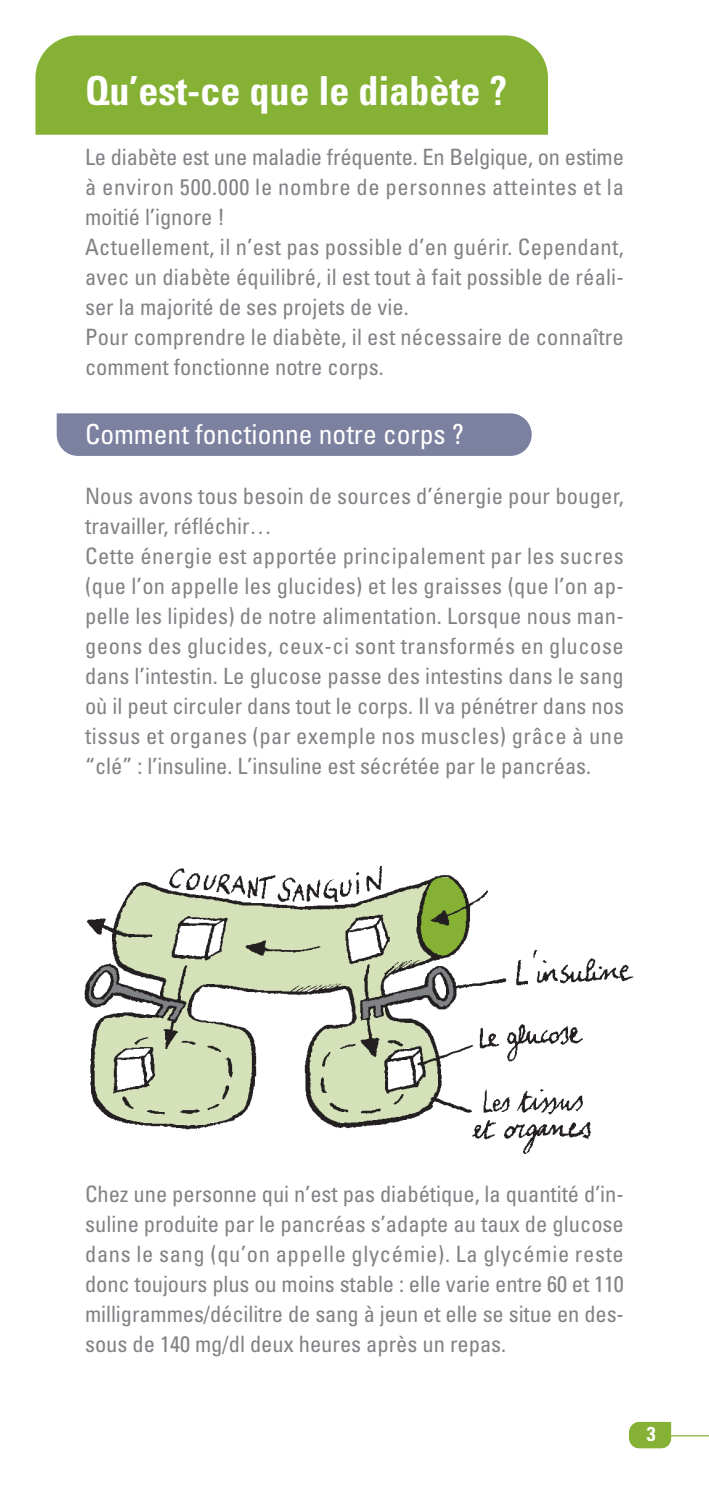
<style>
.page{position:relative;width:709px;height:1489px;background:#fff}
.page>*{position:absolute;margin:0;border:0;box-sizing:border-box;transform-origin:0 0}
.t1{font:700 condensed 40px "Univers";color:#fff}
.t2{font:condensed 27.5px "Univers";color:#fff}
.t3{font:condensed 22.5px/30px "Univers";letter-spacing:.01em;color:#808285}
.t4{font:700 condensed 20px "Univers";color:#fff}
</style>
<div class="page">
<svg style="left:629px;top:1421px;width:47px;height:28px"></svg>
<hr style="left:666px;top:1434px;width:43px;height:2px;background:#85b234">
<div style="left:35px;top:35px;width:513px;height:100px;background:#85b234"></div>
<div style="left:57px;top:413px;width:474px;height:43px;background:#7d81a0"></div>
<img style="left:84px;top:865px;width:550px;height:289px">
<h1 class="t1" style="left:85px;top:76px;width:423px">Qu’est-ce que le diabète ?</h1>
<p class="t3" style="left:85px;top:144px;width:540px">Le diabète est une maladie fréquente. En Belgique, on estime à environ 500.000 le nombre de personnes atteintes et la moitié l’ignore !<br>Actuellement, il n’est pas possible d’en guérir. Cependant, avec un diabète équilibré, il est tout à fait possible de réali&shy;ser la majorité de ses projets de vie.<br>Pour comprendre le diabète, il est nécessaire de connaître comment fonctionne notre corps.</p>
<p class="t2" style="left:85px;top:424px;width:380px">Comment fonctionne notre corps ?</p>
<p class="t3" style="left:85px;top:483px;width:540px">Nous avons tous besoin de sources d’énergie pour bouger, travailler, réfléchir…<br>Cette énergie est apportée principalement par les sucres (que l’on appelle les glucides) et les graisses (que l’on ap&shy;pelle les lipides) de notre alimentation. Lorsque nous man&shy;geons des glucides, ceux-ci sont transformés en glucose dans l’intestin. Le glucose passe des intestins dans le sang où il peut circuler dans tout le corps. Il va pénétrer dans nos tissus et organes (par exemple nos muscles) grâce à une “clé” : l’insuline. L’insuline est sécrétée par le pancréas.</p>
<p class="t3" style="left:85px;top:1180px;width:540px;text-align:justify">Chez une personne qui n’est pas diabétique, la quantité d’in&shy;suline produite par le pancréas s’adapte au taux de glucose dans le sang (qu’on appelle glycémie). La glycémie reste donc toujours plus ou moins stable : elle varie entre 60 et 110 milligrammes/décilitre de sang à jeun et elle se situe en des&shy;sous de 140 mg/dl deux heures après un repas.</p>
<p class="t4" style="left:646px;top:1425px;width:10px">3</p>
</div>
